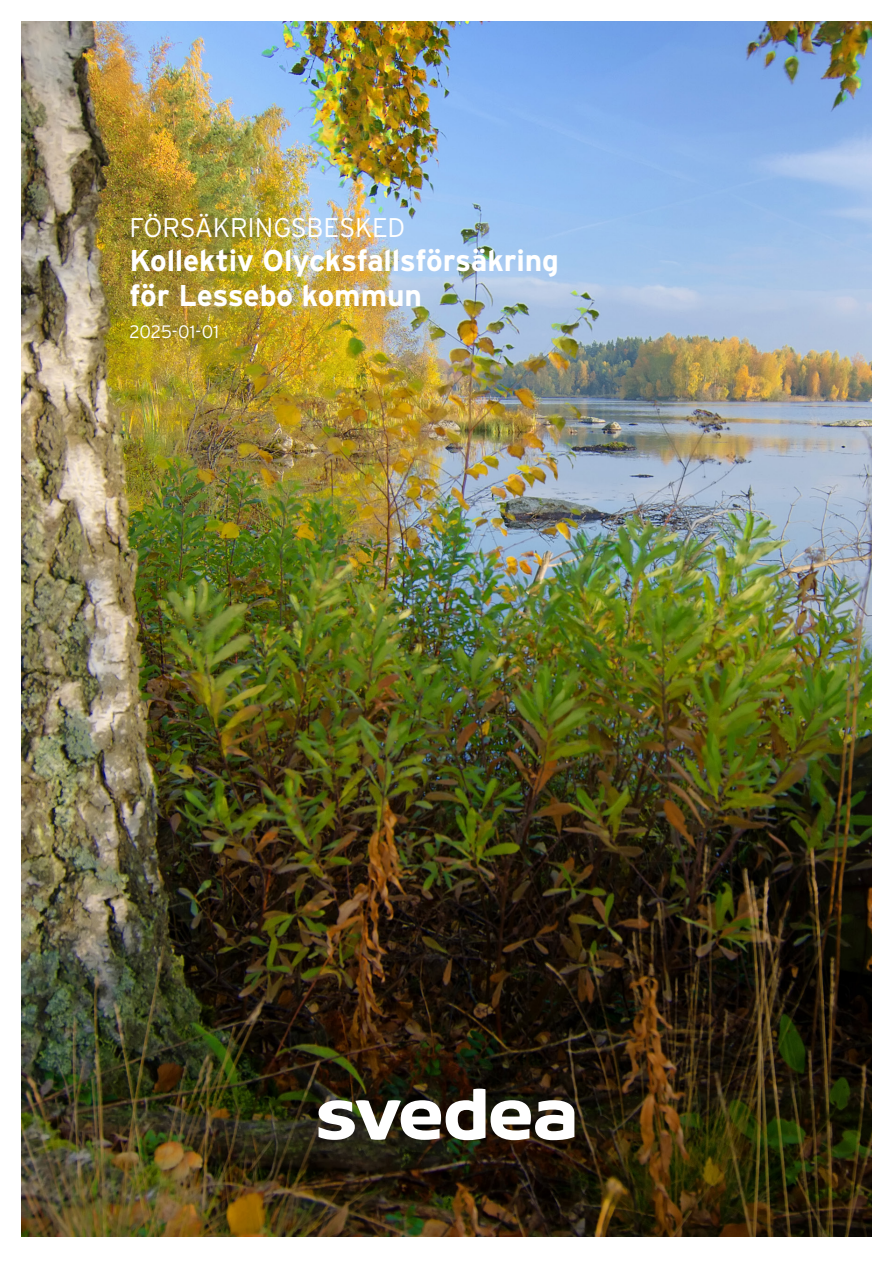
<style>
.page{position:relative;width:893px;height:1263px;background:#fff}
.page>*{position:absolute;margin:0;border:0;box-sizing:border-box;transform-origin:0 0}
.t1{font:700 30px/34.5px "Interstate";letter-spacing:-.01em;color:#fff}
.t2{font:300 27px "Interstate";letter-spacing:-.01em;color:#fff}
.Rubrik_1{font:300 18px "Interstate";color:#fff}
</style>
<div class="page">
<img style="left:21px;top:21px;width:851px;height:1215px">
<svg style="left:491px;top:1100px;width:83px;height:40px"></svg>
<svg style="left:319px;top:1089px;width:166px;height:51px"></svg>
<p class="t2" style="left:130px;top:212px;width:277px">FÖRSÄKRINGSBESKED</p>
<p class="t1" style="left:130px;top:243px;width:431px">Kollektiv Olycksfallsförsäkring för Lessebo kommun</p>
<p class="Rubrik_1" style="left:130px;top:321px;width:91px">2025-01-01</p>
</div>
